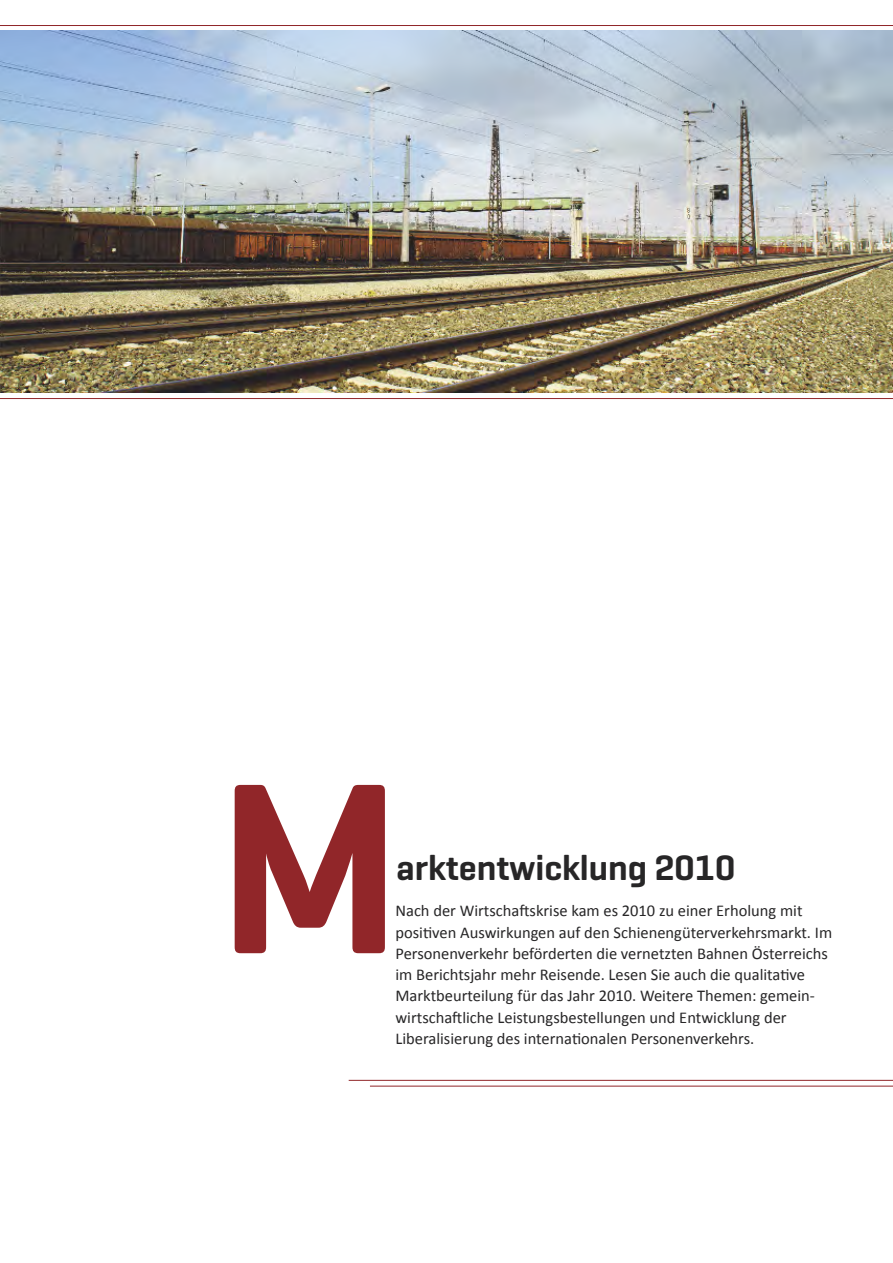
<style>
.page{position:relative;width:893px;height:1263px;background:#fff}
.page>*{position:absolute;margin:0;border:0;box-sizing:border-box;transform-origin:0 0}
.t1{font:600 247.5px "Geogrotesque";color:#912629}
.t2{font:600 36px "Geogrotesque";color:#272627}
.t3{font:16.5px/21.3px "Calibri";color:#272627}
</style>
<div class="page">
<img style="left:0;top:31px;width:893px;height:361px">
<hr style="left:0;top:25px;width:893px;height:1px;background:#912629">
<hr style="left:0;top:398px;width:893px;height:1px;background:#912629">
<hr style="left:349px;top:1080px;width:544px;height:1px;background:#912629">
<hr style="left:370px;top:1086px;width:523px;height:1px;background:#912629">
<p class="t1" style="left:217px;top:785px;width:186px">M</p>
<p class="t2" style="left:396px;top:855px;width:341px">arktentwicklung 2010</p>
<p class="t3" style="left:395px;top:902px;width:438px">Nach der Wirtschaftskrise kam es 2010 zu einer Erholung mit positiven Auswirkungen auf den Schienengüterverkehrsmarkt. Im Personenverkehr beförderten die vernetzten Bahnen Österreichs im Berichtsjahr mehr Reisende. Lesen Sie auch die qualitative Marktbeurteilung für das Jahr 2010. Weitere Themen: gemein&shy;wirtschaftliche Leistungsbestellungen und Entwicklung der Liberalisierung des internationalen Personenverkehrs.</p>
</div>
